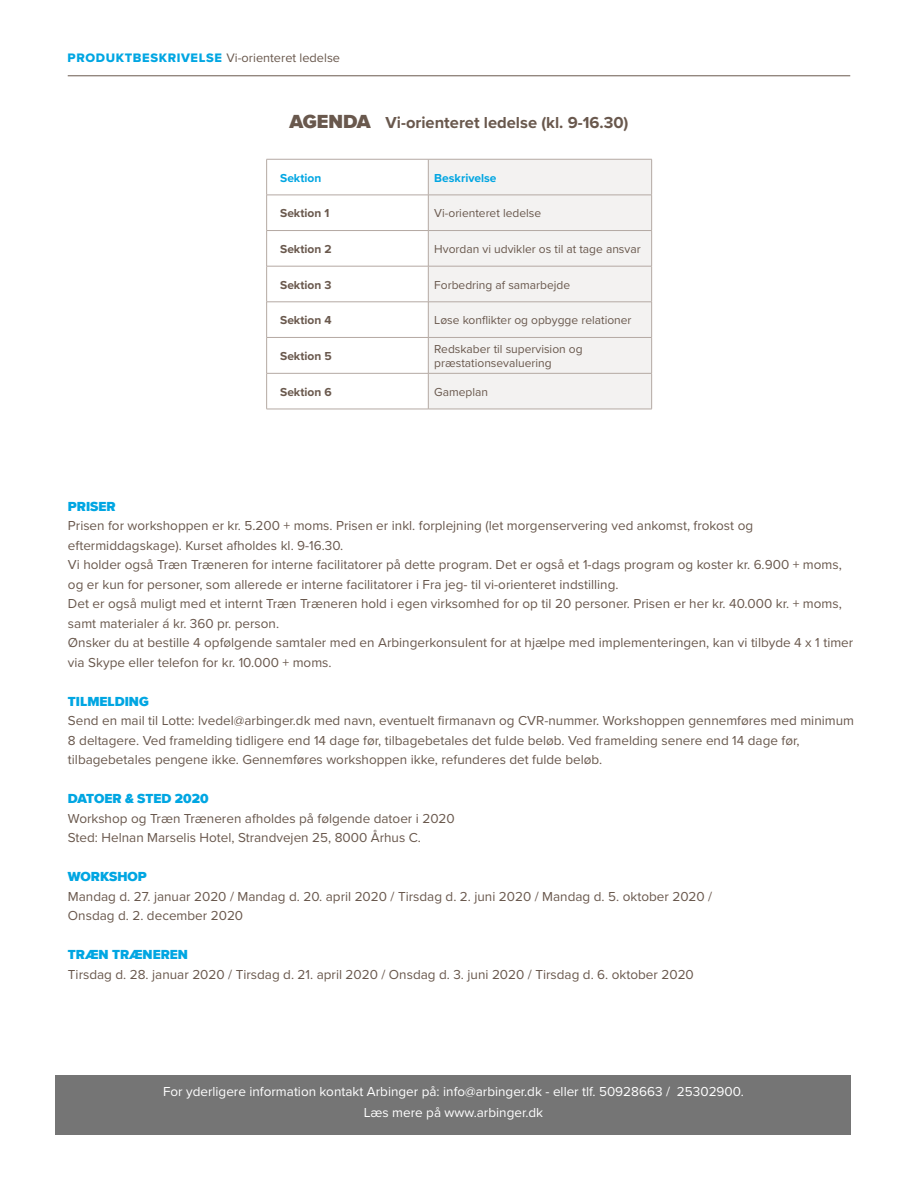
<style>
.page{position:relative;width:918px;height:1188px;background:#fff}
.page>*{position:absolute;margin:0;border:0;box-sizing:border-box;transform-origin:0 0}
.t1{font:700 16.5px "Proxima Nova";color:#69584d}
.t2{font:13.5px/19.5px "Proxima Nova";color:#69584d}
.t3{font:13.5px "Proxima Nova";color:#fff}
.t4{font:900 13.5px "Proxima Nova";color:#01a6e2}
.t5{font:12.75px "Proxima Nova";color:#69584d}
.t6{font:12px/14.4px "Proxima Nova";color:#69584d}
.t7{font:700 12px "Proxima Nova";color:#69584d}
.t8{font:700 12px "Proxima Nova";color:#01a6e2}
.s1{font-family:"Proxima Nova Extrabld";color:#01a6e2}
.s2{font-weight:900;font-size:19.5px}
</style>
<div class="page">
<hr style="left:68px;top:76px;width:782px;height:1px;background:#69584d">
<div style="left:429px;top:160px;width:222px;height:249px;background:#f3f2f1"></div>
<hr style="left:428px;top:159px;width:1px;height:36px;background:#b4a9a3">
<hr style="left:651px;top:159px;width:1px;height:36px;background:#b4a9a3">
<hr style="left:266px;top:195px;width:162px;height:1px;background:#b4a9a3">
<hr style="left:428px;top:195px;width:224px;height:1px;background:#b4a9a3">
<hr style="left:428px;top:195px;width:1px;height:35px;background:#b4a9a3">
<hr style="left:651px;top:195px;width:1px;height:35px;background:#b4a9a3">
<hr style="left:266px;top:230px;width:162px;height:1px;background:#b4a9a3">
<hr style="left:428px;top:230px;width:224px;height:1px;background:#b4a9a3">
<hr style="left:428px;top:231px;width:1px;height:35px;background:#b4a9a3">
<hr style="left:651px;top:231px;width:1px;height:35px;background:#b4a9a3">
<hr style="left:266px;top:266px;width:162px;height:1px;background:#b4a9a3">
<hr style="left:428px;top:266px;width:224px;height:1px;background:#b4a9a3">
<hr style="left:428px;top:266px;width:1px;height:36px;background:#b4a9a3">
<hr style="left:651px;top:266px;width:1px;height:36px;background:#b4a9a3">
<hr style="left:266px;top:302px;width:162px;height:1px;background:#b4a9a3">
<hr style="left:428px;top:302px;width:224px;height:1px;background:#b4a9a3">
<hr style="left:428px;top:302px;width:1px;height:35px;background:#b4a9a3">
<hr style="left:651px;top:302px;width:1px;height:35px;background:#b4a9a3">
<hr style="left:266px;top:337px;width:162px;height:1px;background:#b4a9a3">
<hr style="left:428px;top:337px;width:224px;height:1px;background:#b4a9a3">
<hr style="left:428px;top:338px;width:1px;height:35px;background:#b4a9a3">
<hr style="left:651px;top:338px;width:1px;height:35px;background:#b4a9a3">
<hr style="left:266px;top:373px;width:162px;height:1px;background:#b4a9a3">
<hr style="left:428px;top:373px;width:224px;height:1px;background:#b4a9a3">
<hr style="left:428px;top:374px;width:1px;height:35px;background:#b4a9a3">
<hr style="left:651px;top:374px;width:1px;height:35px;background:#b4a9a3">
<hr style="left:266px;top:409px;width:162px;height:1px;background:#b4a9a3">
<hr style="left:428px;top:409px;width:224px;height:1px;background:#b4a9a3">
<hr style="left:266px;top:159px;width:162px;height:1px;background:#b4a9a3">
<hr style="left:428px;top:159px;width:224px;height:1px;background:#b4a9a3">
<hr style="left:266px;top:159px;width:1px;height:36px;background:#b4a9a3">
<hr style="left:266px;top:195px;width:1px;height:35px;background:#b4a9a3">
<hr style="left:266px;top:231px;width:1px;height:35px;background:#b4a9a3">
<hr style="left:266px;top:266px;width:1px;height:36px;background:#b4a9a3">
<hr style="left:266px;top:302px;width:1px;height:35px;background:#b4a9a3">
<hr style="left:266px;top:338px;width:1px;height:35px;background:#b4a9a3">
<hr style="left:266px;top:374px;width:1px;height:35px;background:#b4a9a3">
<div style="left:56px;top:1075px;width:795px;height:60px;background:#757575"></div>
<p class="t5" style="left:68px;top:48px;width:274px"><span class="s1">PRODUKTBESKRIVELSE</span> Vi-orienteret ledelse</p>
<p class="t1" style="left:289px;top:111px;width:341px"><span class="s2">AGENDA</span> Vi-orienteret ledelse (kl. 9-16.30)</p>
<p class="t8" style="left:280px;top:169px;width:43px">Sektion</p>
<p class="t8" style="left:434px;top:169px;width:64px">Beskrivelse</p>
<p class="t7" style="left:280px;top:205px;width:51px">Sektion 1</p>
<p class="t6" style="left:434px;top:206px;width:108px">Vi-orienteret ledelse</p>
<p class="t7" style="left:280px;top:240px;width:53px">Sektion 2</p>
<p class="t6" style="left:434px;top:241px;width:208px">Hvordan vi udvikler os til at tage ansvar</p>
<p class="t7" style="left:280px;top:276px;width:53px">Sektion 3</p>
<p class="t6" style="left:434px;top:277px;width:137px">Forbedring af samarbejde</p>
<p class="t7" style="left:280px;top:311px;width:53px">Sektion 4</p>
<p class="t6" style="left:434px;top:313px;width:199px">Løse konflikter og opbygge relationer</p>
<p class="t7" style="left:280px;top:347px;width:53px">Sektion 5</p>
<p class="t6" style="left:434px;top:341px;width:150px">Redskaber til supervision og præstationsevaluering</p>
<p class="t7" style="left:280px;top:383px;width:53px">Sektion 6</p>
<p class="t6" style="left:434px;top:384px;width:55px">Gameplan</p>
<p class="t4" style="left:68px;top:498px;width:49px">PRISER</p>
<p class="t2" style="left:68px;top:516px;width:687px">Prisen for workshoppen er kr. 5.200 + moms. Prisen er inkl. forplejning (let morgenservering ved ankomst, frokost og eftermiddagskage). Kurset afholdes kl. 9-16.30.</p>
<p class="t2" style="left:68px;top:555px;width:775px">Vi holder også Træn Træneren for interne facilitatorer på dette program. Det er også et 1-dags program og koster kr. 6.900 + moms, og er kun for personer, som allerede er interne facilitatorer i Fra jeg- til vi-orienteret indstilling.</p>
<p class="t2" style="left:68px;top:594px;width:775px">Det er også muligt med et internt Træn Træneren hold i egen virksomhed for op til 20 personer. Prisen er her kr. 40.000 kr. + moms, samt materialer á kr. 360 pr. person.</p>
<p class="t2" style="left:68px;top:633px;width:787px">Ønsker du at bestille 4 opfølgende samtaler med en Arbingerkonsulent for at hjælpe med implementeringen, kan vi tilbyde 4 x 1 timer via Skype eller telefon for kr. 10.000 + moms.</p>
<p class="t4" style="left:68px;top:693px;width:82px">TILMELDING</p>
<p class="t2" style="left:68px;top:711px;width:788px">Send en mail til Lotte: lvedel@arbinger.dk med navn, eventuelt firmanavn og CVR-nummer. Workshoppen gennemføres med minimum<br>8 deltagere. Ved framelding tidligere end 14 dage før, tilbagebetales det fulde beløb. Ved framelding senere end 14 dage før, tilbagebetales pengene ikke. Gennemføres workshoppen ikke, refunderes det fulde beløb.</p>
<p class="t4" style="left:68px;top:791px;width:142px">DATOER &amp; STED 2020</p>
<p class="t2" style="left:68px;top:808px;width:388px">Workshop og Træn Træneren afholdes på følgende datoer i 2020</p>
<p class="t2" style="left:68px;top:828px;width:355px">Sted: Helnan Marselis Hotel, Strandvejen 25, 8000 Århus C.</p>
<p class="t4" style="left:68px;top:869px;width:80px">WORKSHOP</p>
<p class="t2" style="left:68px;top:886px;width:646px">Mandag d. 27. januar 2020 / Mandag d. 20. april 2020 / Tirsdag d. 2. juni 2020 / Mandag d. 5. oktober 2020 /</p>
<p class="t2" style="left:68px;top:906px;width:177px">Onsdag d. 2. december 2020</p>
<p class="t4" style="left:68px;top:947px;width:122px">TRÆN TRÆNEREN</p>
<p class="t2" style="left:68px;top:964px;width:627px">Tirsdag d. 28. januar 2020 / Tirsdag d. 21. april 2020 / Onsdag d. 3. juni 2020 / Tirsdag d. 6. oktober 2020</p>
<p class="t3" style="left:163px;top:1081px;width:582px">For yderligere information kontakt Arbinger på: info@arbinger.dk - eller tlf. 50928663 / 25302900.</p>
<p class="t3" style="left:364px;top:1103px;width:181px">Læs mere på www.arbinger.dk</p>
</div>
